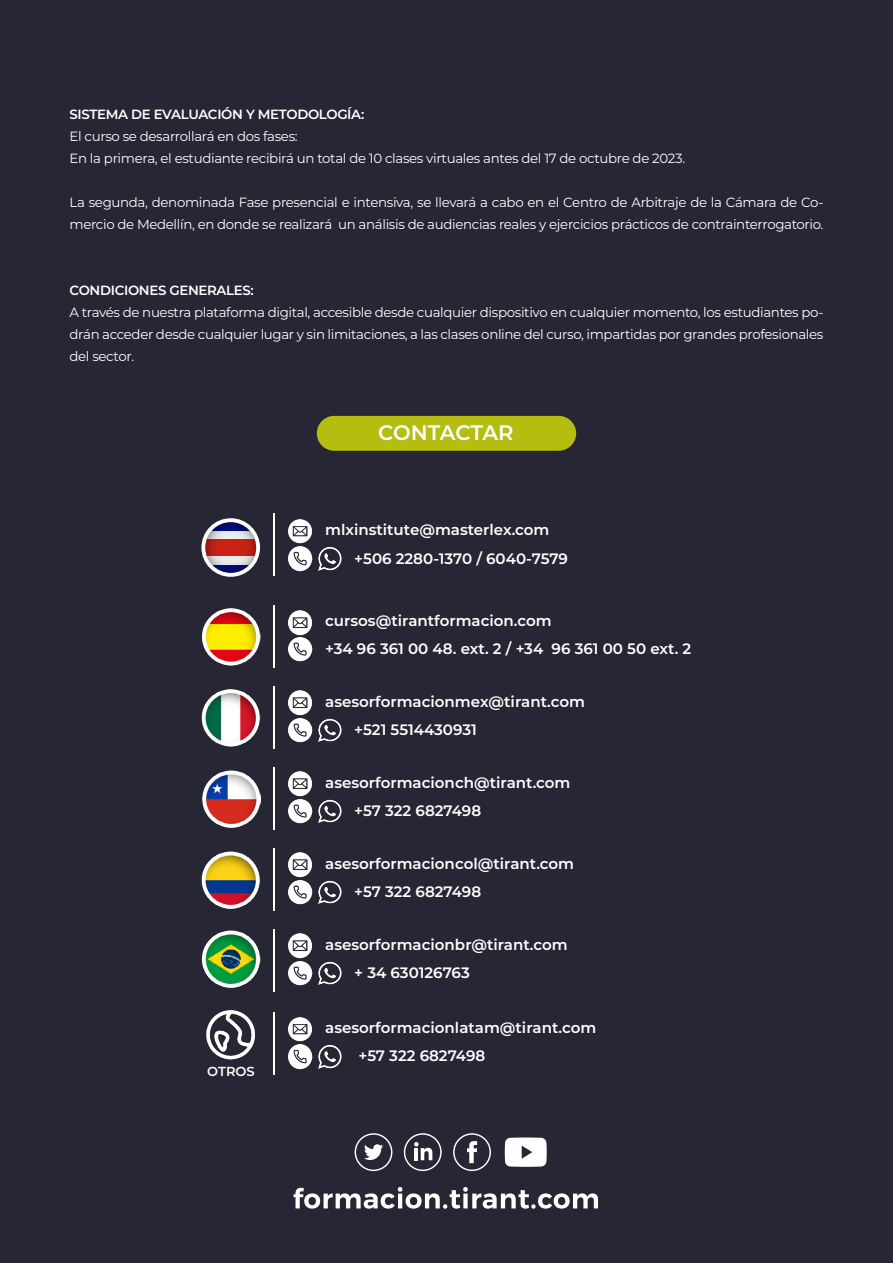
<style>
.page{position:relative;width:893px;height:1263px;background:#262634}
.page>*{position:absolute;margin:0;border:0;box-sizing:border-box;transform-origin:0 0}
.t1{font:600 21px "Montserrat";letter-spacing:-.01em;color:#fff}
.t2{font:600 15.15px/28.5px "Montserrat";color:#fff}
.t3{font:13.35px/22px "Montserrat";letter-spacing:-.025em;color:#fff}
.t4{font:600 13.35px "Montserrat";letter-spacing:-.025em;color:#fff}
.t5{font:600 13.05px "Montserrat";color:#fff}
</style>
<div class="page">
<div style="left:317px;top:416px;width:259px;height:35px;background:#b4bd10;border-radius:17px"></div>
<svg style="left:355px;top:1133px;width:38px;height:39px"></svg>
<svg style="left:404px;top:1133px;width:38px;height:39px"></svg>
<svg style="left:453px;top:1133px;width:38px;height:39px"></svg>
<svg style="left:505px;top:1137px;width:42px;height:30px"></svg>
<svg style="left:294px;top:1187px;width:304px;height:22px"></svg>
<hr style="left:274px;top:686px;width:1px;height:62px;background:#fff">
<hr style="left:274px;top:848px;width:1px;height:62px;background:#fff">
<hr style="left:274px;top:767px;width:1px;height:63px;background:#fff">
<hr style="left:274px;top:929px;width:1px;height:62px;background:#fff">
<hr style="left:274px;top:1012px;width:1px;height:63px;background:#fff">
<hr style="left:274px;top:605px;width:1px;height:62px;background:#fff">
<img style="left:201px;top:930px;width:59px;height:58px">
<img style="left:202px;top:770px;width:58px;height:58px">
<img style="left:288px;top:718px;width:25px;height:25px">
<img style="left:288px;top:690px;width:24px;height:25px">
<img style="left:318px;top:718px;width:24px;height:24px">
<img style="left:288px;top:880px;width:25px;height:25px">
<img style="left:288px;top:852px;width:24px;height:25px">
<img style="left:318px;top:880px;width:24px;height:24px">
<img style="left:288px;top:799px;width:25px;height:25px">
<img style="left:288px;top:771px;width:24px;height:25px">
<img style="left:318px;top:799px;width:24px;height:24px">
<img style="left:288px;top:961px;width:25px;height:25px">
<img style="left:288px;top:933px;width:24px;height:25px">
<img style="left:318px;top:961px;width:24px;height:24px">
<img style="left:288px;top:1017px;width:25px;height:52px">
<img style="left:318px;top:1044px;width:24px;height:25px">
<img style="left:288px;top:610px;width:25px;height:52px">
<img style="left:288px;top:546px;width:25px;height:25px">
<img style="left:288px;top:519px;width:24px;height:25px">
<img style="left:202px;top:608px;width:58px;height:58px">
<svg style="left:201px;top:518px;width:59px;height:59px"></svg>
<svg style="left:205px;top:531px;width:51px;height:33px"></svg>
<svg style="left:205px;top:539px;width:51px;height:17px"></svg>
<svg style="left:205px;top:522px;width:51px;height:51px"></svg>
<img style="left:201px;top:689px;width:59px;height:58px">
<img style="left:201px;top:851px;width:59px;height:58px">
<img style="left:206px;top:1010px;width:49px;height:50px">
<img style="left:318px;top:546px;width:24px;height:25px">
<hr style="left:274px;top:514px;width:1px;height:62px;background:#fff">
<p class="t4" style="left:70px;top:105px;width:296px">SISTEMA DE EVALUACIÓN Y METODOLOGÍA:</p>
<p class="t3" style="left:70px;top:125px;width:617px">El curso se desarrollará en dos fases:<br>En la primera, el estudiante recibirá un total de 10 clases virtuales antes del 17 de octubre de 2023.</p>
<p class="t3" style="left:70px;top:191px;width:755px">La segunda, denominada Fase presencial e intensiva, se llevará a cabo en el Centro de Arbitraje de la Cámara de Co&shy;mercio de Medellín, en donde se realizará un análisis de audiencias reales y ejercicios prácticos de contrainterrogatorio.</p>
<p class="t4" style="left:70px;top:281px;width:186px">CONDICIONES GENERALES:</p>
<p class="t3" style="left:70px;top:301px;width:755px;text-align:justify">A través de nuestra plataforma digital, accesible desde cualquier dispositivo en cualquier momento, los estudiantes po&shy;drán acceder desde cualquier lugar y sin limitaciones, a las clases online del curso, impartidas por grandes profesionales del sector.</p>
<h1 class="t1" style="left:378px;top:418px;width:137px">CONTACTAR</h1>
<p class="t2" style="left:354px;top:515px;width:215px;text-indent:-29px">mlxinstitute@masterlex.com +506 2280-1370 / 6040-7579</p>
<p class="t2" style="left:325px;top:605px;width:368px">cursos@tirantformacion.com<br>+34 96 361 00 48. ext. 2 / +34 96 361 00 50 ext. 2</p>
<p class="t2" style="left:354px;top:686px;width:232px;text-indent:-29px">asesorformacionmex@tirant.com +521 5514430931</p>
<p class="t2" style="left:354px;top:767px;width:218px;text-indent:-29px">asesorformacionch@tirant.com +57 322 6827498</p>
<p class="t2" style="left:354px;top:848px;width:221px;text-indent:-29px">asesorformacioncol@tirant.com +57 322 6827498</p>
<p class="t2" style="left:354px;top:929px;width:215px;text-indent:-29px">asesorformacionbr@tirant.com + 34 630126763</p>
<p class="t5" style="left:207px;top:1062px;width:49px">OTROS</p>
<p class="t2" style="left:358px;top:1013px;width:239px;text-indent:-33px">asesorformacionlatam@tirant.com +57 322 6827498</p>
</div>
